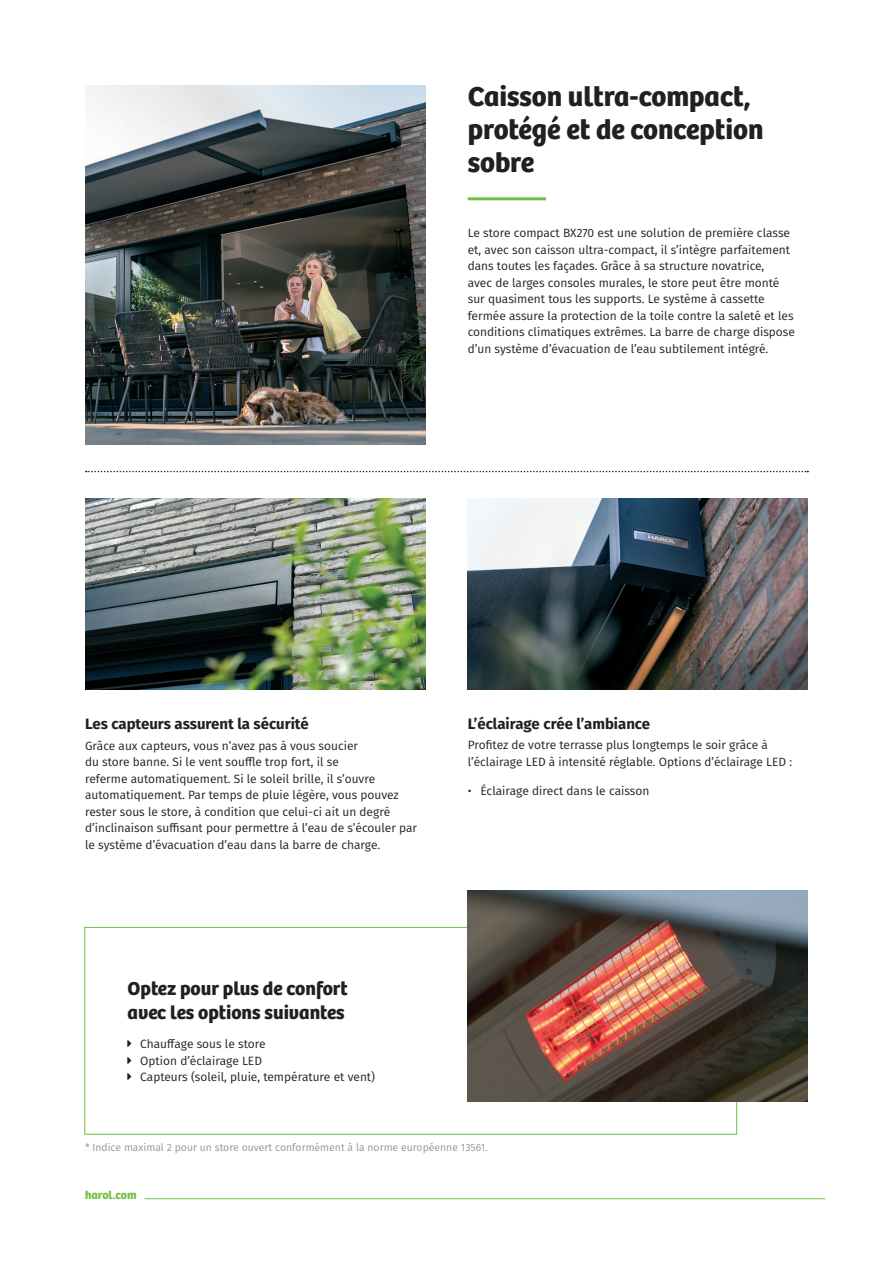
<style>
.page{position:relative;width:893px;height:1263px;background:#fff}
.page>*{position:absolute;margin:0;border:0;box-sizing:border-box;transform-origin:0 0}
.t1{font:700 28.5px/33px "Bree";color:#231f20}
.H3_-_HelvBold_13_16{font:700 19.5px/24px "Bree";color:#231f20}
.body{font:700 15px "Fira Sans";color:#231f20}
.body-2{font:12px/16.5px "Fira Sans";color:#231f20}
.t2{font:700 12px "Bree";color:#71bf44}
.body-3{font:10.5px "Fira Sans";color:#939598}
</style>
<div class="page">
<hr style="left:145px;top:1198px;width:680px;height:1px;background:#71bf44">
<img style="left:85px;top:85px;width:340px;height:360px">
<svg style="left:86px;top:471px;width:722px;height:1px"></svg>
<img style="left:468px;top:498px;width:340px;height:192px">
<img style="left:85px;top:498px;width:340px;height:192px">
<img style="left:468px;top:890px;width:340px;height:211px">
<hr style="left:468px;top:197px;width:78px;height:3px;background:#71bf44">
<p class="t1" style="left:468px;top:80px;width:297px">Caisson ultra-compact, protégé et de conception sobre</p>
<p class="body-2" style="left:468px;top:225px;width:329px">Le store compact BX270 est une solution de première classe et, avec son caisson ultra-compact, il s’intègre parfaitement dans toutes les façades. Grâce à sa structure novatrice,<br>avec de larges consoles murales, le store peut être monté sur quasiment tous les supports. Le système à cassette fermée assure la protection de la toile contre la saleté et les conditions climatiques extrêmes. La barre de charge dispose d’un système d’évacuation de l’eau subtilement intégré.</p>
<p class="body" style="left:85px;top:711px;width:225px">Les capteurs assurent la sécurité</p>
<p class="body-2" style="left:85px;top:737px;width:334px">Grâce aux capteurs, vous n’avez pas à vous soucier<br>du store banne. Si le vent souffle trop fort, il se<br>referme automatiquement. Si le soleil brille, il s’ouvre automatiquement. Par temps de pluie légère, vous pouvez rester sous le store, à condition que celui-ci ait un degré d’inclinaison suffisant pour permettre à l’eau de s’écouler par le système d’évacuation d’eau dans la barre de charge.</p>
<p class="body" style="left:468px;top:711px;width:184px">L’éclairage crée l’ambiance</p>
<p class="body-2" style="left:468px;top:737px;width:326px">Profitez de votre terrasse plus longtemps le soir grâce à l’éclairage LED à intensité réglable. Options d’éclairage LED :</p>
<p class="body-2" style="left:468px;top:782px;width:183px">• Éclairage direct dans le caisson</p>
<p class="H3_-_HelvBold_13_16" style="left:128px;top:976px;width:222px">Optez pour plus de confort avec les options suivantes</p>
<p class="body-2" style="left:128px;top:1035px;width:140px">→ Chauffage sous le store</p>
<p class="body-2" style="left:128px;top:1052px;width:136px">→ Option d’éclairage LED</p>
<p class="body-2" style="left:128px;top:1068px;width:249px">→ Capteurs (soleil, pluie, température et vent)</p>
<p class="body-3" style="left:85px;top:1139px;width:404px">* Indice maximal 2 pour un store ouvert conformément à la norme européenne 13561.</p>
<p class="t2" style="left:85px;top:1188px;width:53px">harol.com</p>
</div>
